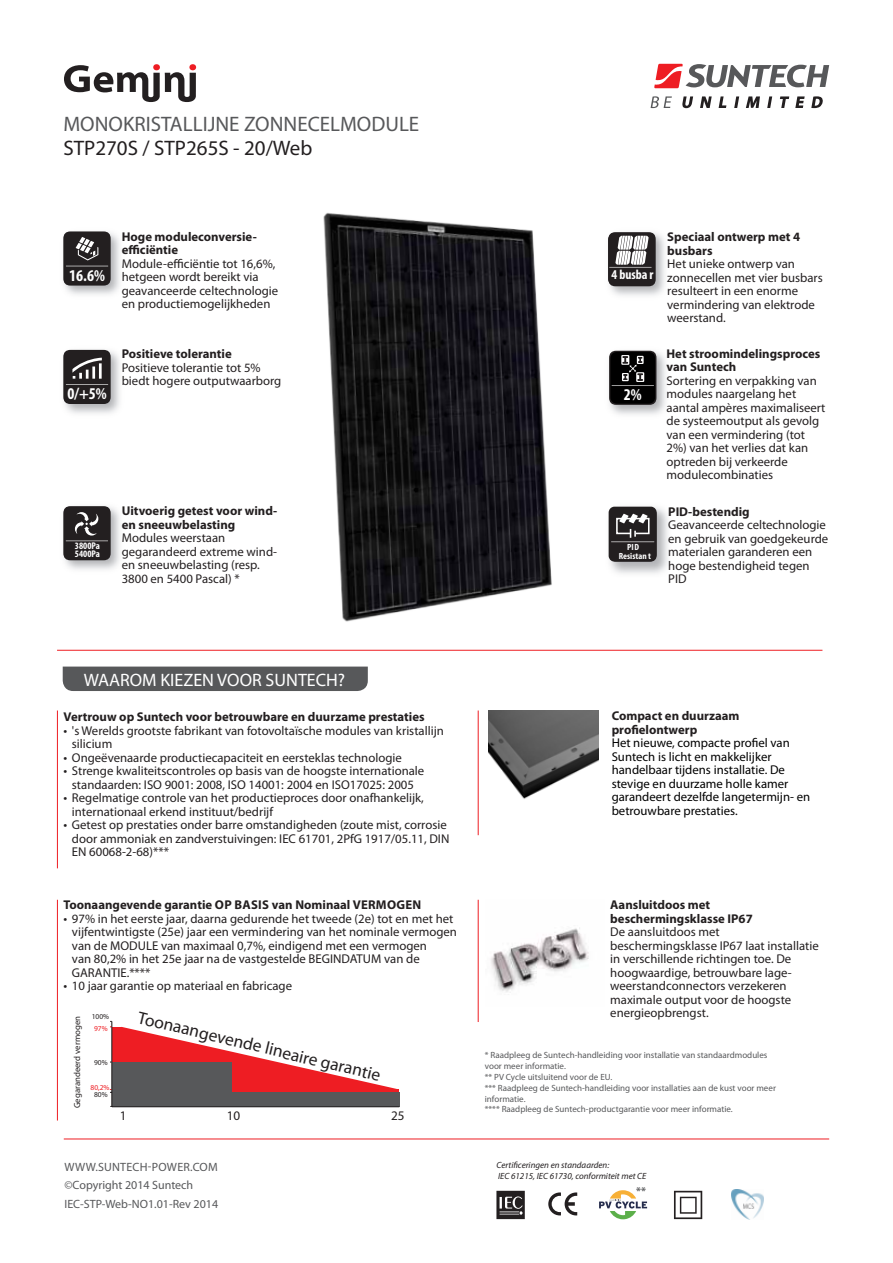
<style>
.page{position:relative;width:893px;height:1263px;background:#fff}
.page>*{position:absolute;margin:0;border:0;box-sizing:border-box;transform-origin:0 0}
.t1{font:21px "Myriad Pro";color:#57585a}
.t2{font:21px "Myriad Pro";color:#231f20}
.bulleting{font:18px "Myriad Pro";color:#fff}
.t3{font:17.55px "Myriad Pro";color:#231f20}
.t4{font:700 condensed 16.5px "Myriad Pro";color:#fff}
.t5{font:700 condensed 13.5px "Myriad Pro";color:#fff}
.t6{font:13.2px "Myriad Pro";color:#231f20}
.t7{font:12.75px/13.5px "Myriad Pro";color:#231f20}
.t8{font:700 12.75px/13.5px "Myriad Pro";color:#231f20}
.t9{font:12.75px/13.5px "Myriad Pro";color:#000}
.t10{font:12px "Myriad Pro";color:#57585a}
.t11{font:12px "Myriad Pro";letter-spacing:.02em;color:#57585a}
.t12{font:700 condensed 9.75px "Myriad Pro";color:#fff}
.t13{font:9px/10.8px "Myriad Pro";color:#57585a}
.t14{font:italic 9px "Myriad Pro";color:#231f20}
.t15{font:700 condensed 9px/8.1px "Myriad Pro";color:#fff;text-align:center;scale:1.05 1}
.t16{font:8.7px "Myriad Pro";color:#231f20}
.t17{font:7.5px "Myriad Pro";color:#231f20}
.t18{font:7.5px "Myriad Pro";color:#ee1d23}
.s1{font-size:13.5px}
</style>
<div class="page">
<div style="left:63px;top:666px;width:305px;height:25px;background:#57585a"></div>
<svg style="left:496px;top:1191px;width:29px;height:28px"></svg>
<svg style="left:548px;top:1192px;width:29px;height:23px"></svg>
<svg style="left:674px;top:1191px;width:28px;height:28px"></svg>
<img style="left:731px;top:1189px;width:32px;height:30px">
<hr style="left:57px;top:710px;width:1px;height:158px;background:#ee1d23">
<hr style="left:57px;top:650px;width:765px;height:1px;background:#ee1d23">
<hr style="left:478px;top:710px;width:1px;height:125px;background:#ee1d23">
<img style="left:490px;top:928px;width:99px;height:65px">
<div style="left:121px;top:1089px;width:278px;height:17px;background:#ee1d23"></div>
<div style="left:112px;top:1027px;width:9px;height:79px;background:#ee1d23"></div>
<svg style="left:121px;top:1027px;width:276px;height:62px"></svg>
<div style="left:112px;top:1062px;width:119px;height:45px;background:#57585a"></div>
<div style="left:225px;top:1092px;width:175px;height:15px;background:#57585a"></div>
<hr style="left:112px;top:1106px;width:287px;height:1px;background:#231f20">
<hr style="left:111px;top:1021px;width:1px;height:86px;background:#231f20">
<hr style="left:57px;top:900px;width:1px;height:220px;background:#ee1d23">
<hr style="left:478px;top:900px;width:1px;height:122px;background:#ee1d23">
<hr style="left:64px;top:1138px;width:765px;height:1px;background:#ee1d23">
<svg style="left:64px;top:64px;width:132px;height:38px"></svg>
<img style="left:323px;top:212px;width:229px;height:410px">
<svg style="left:63px;top:231px;width:48px;height:55px;background:#3b3839"></svg>
<svg style="left:63px;top:350px;width:48px;height:54px;background:#3c3839"></svg>
<img style="left:65px;top:507px;width:55px;height:63px">
<svg style="left:63px;top:506px;width:48px;height:54px;background:#373334"></svg>
<img style="left:610px;top:233px;width:55px;height:63px">
<svg style="left:608px;top:232px;width:48px;height:54px"></svg>
<img style="left:610px;top:350px;width:56px;height:65px">
<svg style="left:609px;top:351px;width:47px;height:54px;background:#1d1d1d"></svg>
<svg style="left:609px;top:507px;width:48px;height:55px;background:#3f3b3c"></svg>
<img style="left:489px;top:710px;width:109px;height:89px">
<svg style="left:654px;top:64px;width:175px;height:24px"></svg>
<svg style="left:682px;top:96px;width:11px;height:12px"></svg>
<svg style="left:700px;top:96px;width:12px;height:12px"></svg>
<svg style="left:719px;top:96px;width:7px;height:12px"></svg>
<svg style="left:734px;top:96px;width:5px;height:12px"></svg>
<svg style="left:746px;top:96px;width:14px;height:12px"></svg>
<svg style="left:767px;top:96px;width:5px;height:12px"></svg>
<svg style="left:780px;top:96px;width:9px;height:12px"></svg>
<svg style="left:795px;top:96px;width:10px;height:12px"></svg>
<svg style="left:811px;top:96px;width:12px;height:12px"></svg>
<svg style="left:651px;top:96px;width:21px;height:12px"></svg>
<svg style="left:599px;top:1190px;width:48px;height:29px"></svg>
<p class="t1" style="left:63px;top:111px;width:357px">MONOKRISTALLIJNE ZONNECELMODULE</p>
<p class="t2" style="left:63px;top:135px;width:251px">STP270S / STP265S - 20/Web</p>
<p class="t4" style="left:69px;top:265px;width:37px">16.6%</p>
<p class="t4" style="left:67px;top:383px;width:41px">0/+5%</p>
<p class="t8" style="left:122px;top:229px;width:137px">Hoge moduleconversie&shy;efficiëntie</p>
<p class="t7" style="left:122px;top:256px;width:158px">Module-efficiëntie tot 16,6%, hetgeen wordt bereikt via geavanceerde celtechnologie en productiemogelijkheden</p>
<p class="t8" style="left:122px;top:347px;width:112px">Positieve tolerantie</p>
<p class="t7" style="left:122px;top:360px;width:161px">Positieve tolerantie tot 5% biedt hogere outputwaarborg</p>
<p class="t12" style="left:75px;top:540px;width:27px">3800Pa</p>
<p class="t12" style="left:75px;top:548px;width:27px">5400Pa</p>
<p class="t8" style="left:122px;top:504px;width:157px">Uitvoerig getest voor wind&shy;en sneeuwbelasting</p>
<p class="t7" style="left:122px;top:531px;width:157px">Modules weerstaan gegarandeerd extreme wind&shy;en sneeuwbelasting (resp.<br>3800 en 5400 Pascal) *</p>
<p class="t5" style="left:611px;top:266px;width:43px">4 busba r</p>
<p class="t4" style="left:624px;top:384px;width:19px">2%</p>
<p class="t15" style="left:619px;top:543px;width:32px">PID<br>Resistan t</p>
<p class="t8" style="left:667px;top:230px;width:134px">Speciaal ontwerp met 4 busbars</p>
<p class="t7" style="left:667px;top:257px;width:157px">Het unieke ontwerp van zonnecellen met vier busbars resulteert in een enorme vermindering van elektrode weerstand.</p>
<p class="t8" style="left:666px;top:346px;width:155px">Het stroomindelingsproces van Suntech</p>
<p class="t7" style="left:666px;top:374px;width:160px">Sortering en verpakking van modules naargelang het aantal ampères maximaliseert de systeemoutput als gevolg van een vermindering (tot<br>2%) van het verlies dat kan optreden bij verkeerde modulecombinaties</p>
<p class="t8" style="left:668px;top:504px;width:83px">PID-bestendig</p>
<p class="t7" style="left:668px;top:518px;width:162px">Geavanceerde celtechnologie en gebruik van goedgekeurde materialen garanderen een hoge bestendigheid tegen<br>PID</p>
<p class="bulleting" style="left:84px;top:669px;width:263px">WAAROM KIEZEN VOOR SUNTECH?</p>
<p class="t8" style="left:63px;top:710px;width:363px">Vertrouw op Suntech voor betrouwbare en duurzame prestaties</p>
<p class="t7" style="left:72px;top:723px;width:373px;text-indent:-9px"><span class="s1">•</span> 's Werelds grootste fabrikant van fotovoltaïsche modules van kristallijn silicium</p>
<p class="t7" style="left:63px;top:750px;width:340px"><span class="s1">•</span> Ongeëvenaarde productiecapaciteit en eersteklas technologie</p>
<p class="t7" style="left:63px;top:764px;width:362px;text-align:center"><span class="s1">•</span> Strenge kwaliteitscontroles op basis van de hoogste internationale standaarden: ISO 9001: 2008, ISO 14001: 2004 en ISO17025: 2005</p>
<p class="t7" style="left:72px;top:791px;width:354px;text-indent:-9px"><span class="s1">•</span> Regelmatige controle van het productieproces door onafhankelijk, internationaal erkend instituut/bedrijf</p>
<p class="t7" style="left:72px;top:818px;width:379px;text-indent:-9px"><span class="s1">•</span> Getest op prestaties onder barre omstandigheden (zoute mist, corrosie door ammoniak en zandverstuivingen: IEC 61701, 2PfG 1917/05.11, DIN<br>EN 60068-2-68)***</p>
<p class="t8" style="left:63px;top:898px;width:359px">Toonaangevende garantie OP BASIS van Nominaal VERMOGEN</p>
<p class="t7" style="left:72px;top:911px;width:386px;text-indent:-9px"><span class="s1">•</span> 97% in het eerste jaar, daarna gedurende het tweede (2e) tot en met het vijfentwintigste (25e) jaar een vermindering van het nominale vermogen van de MODULE van maximaal 0,7%, eindigend met een vermogen<br>van 80,2% in het 25e jaar na de vastgestelde BEGINDATUM van de GARANTIE.****</p>
<p class="t7" style="left:63px;top:979px;width:230px"><span class="s1">•</span> 10 jaar garantie op materiaal en fabricage</p>
<p class="t3" style="left:141px;top:1005px;width:251px;rotate:14deg">Toonaangevende lineaire garantie</p>
<p class="t17" style="left:92px;top:1011px;width:19px">100%</p>
<p class="t18" style="left:94px;top:1023px;width:15px">97%</p>
<p class="t16" style="left:72px;top:1108px;width:94px;rotate:-90deg">Gegarandeerd vermogen</p>
<p class="t17" style="left:94px;top:1057px;width:15px">90%</p>
<p class="t18" style="left:91px;top:1082px;width:20px">80,2%</p>
<p class="t17" style="left:94px;top:1090px;width:15px">80%</p>
<p class="t6" style="left:120px;top:1107px;width:8px">1</p>
<p class="t6" style="left:227px;top:1107px;width:15px">10</p>
<p class="t6" style="left:391px;top:1107px;width:15px">25</p>
<p class="t11" style="left:65px;top:1159px;width:155px">WWW.SUNTECH-POWER.COM</p>
<p class="t10" style="left:64px;top:1178px;width:130px">©Copyright 2014 Suntech</p>
<p class="t10" style="left:64px;top:1197px;width:155px">IEC-STP-Web-NO1.01-Rev 2014</p>
<p class="t8" style="left:612px;top:709px;width:129px">Compact en duurzaam profielontwerp</p>
<p class="t9" style="left:612px;top:736px;width:200px">Het nieuwe, compacte profiel van Suntech is licht en makkelijker handelbaar tijdens installatie. De stevige en duurzame holle kamer garandeert dezelfde langetermijn- en betrouwbare prestaties.</p>
<p class="t8" style="left:610px;top:898px;width:144px">Aansluitdoos met beschermingsklasse IP67</p>
<p class="t7" style="left:610px;top:925px;width:210px">De aansluitdoos met beschermingsklasse IP67 laat installatie in verschillende richtingen toe. De hoogwaardige, betrouwbare lage&shy;weerstandconnectors verzekeren maximale output voor de hoogste energieopbrengst.</p>
<p class="t13" style="left:485px;top:1050px;width:284px">* Raadpleeg de Suntech-handleiding voor installatie van standaardmodules voor meer informatie.</p>
<p class="t13" style="left:485px;top:1071px;width:129px">** PV Cycle uitsluitend voor de EU.</p>
<p class="t13" style="left:485px;top:1082px;width:293px">*** Raadpleeg de Suntech-handleiding voor installaties aan de kust voor meer informatie.</p>
<p class="t13" style="left:485px;top:1104px;width:249px">**** Raadpleeg de Suntech-productgarantie voor meer informatie.</p>
<p class="t14" style="left:496px;top:1160px;width:114px">Certificeringen en standaarden:</p>
<p class="t14" style="left:498px;top:1170px;width:150px">IEC 61215, IEC 61730, conformiteit met CE</p>
</div>
